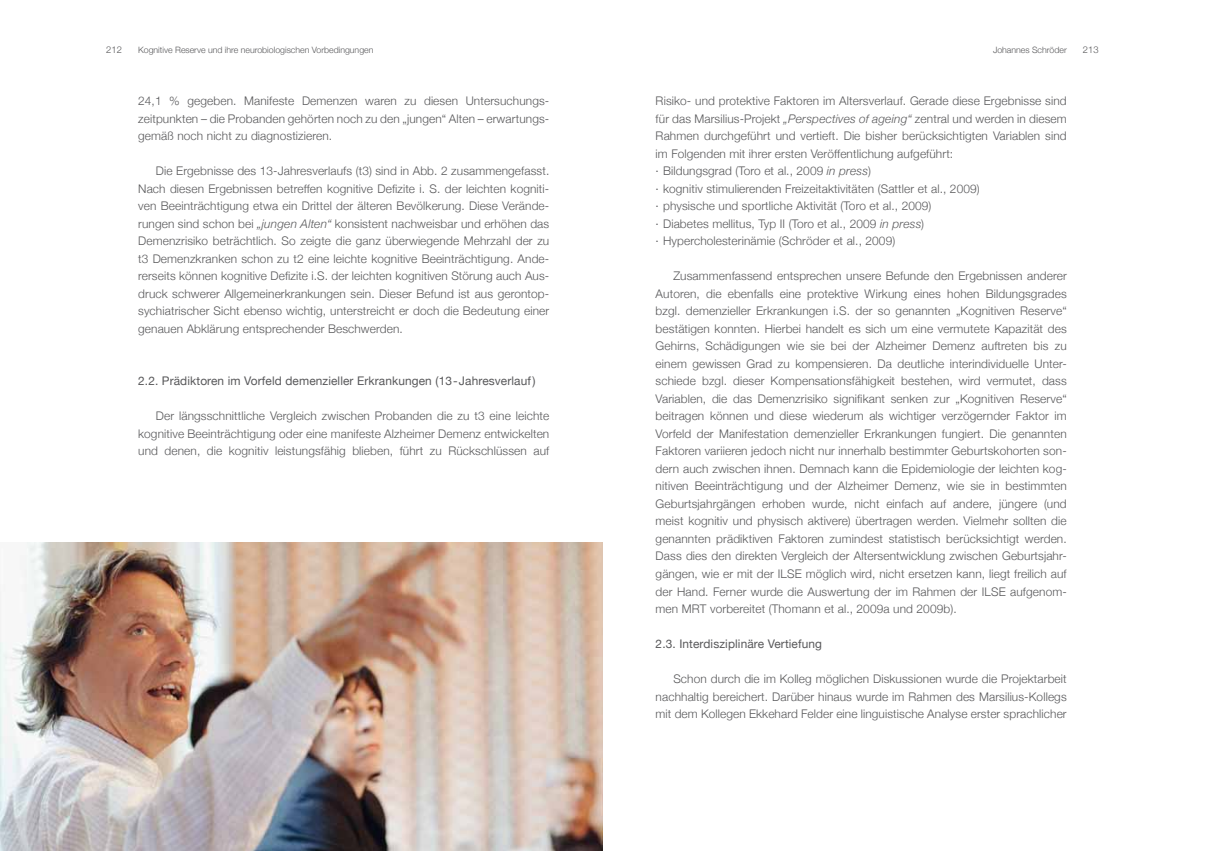
<style>
.page{position:relative;width:1205px;height:851px;background:#fff}
.page>*{position:absolute;margin:0;border:0;box-sizing:border-box;transform-origin:0 0}
.t1{font:300 11.88px/17.5px "Helvetica Neue";letter-spacing:.01em;color:#58585a;text-align:justify}
.t2{font:11.88px "Helvetica Neue";letter-spacing:.01em;color:#58585a}
.t3{font:300 9.38px "Helvetica Neue";letter-spacing:.01em;color:#58585a}
.t4{font:300 8.75px "Helvetica Neue";color:#58585a}
.s1{font-style:italic}
</style>
<div class="page">
<img style="left:0;top:543px;width:602px;height:307px">
<p class="t3" style="left:106px;top:43px;width:17px">212</p>
<p class="t4" style="left:138px;top:44px;width:237px">Kognitive Reserve und ihre neurobiologischen Vorbedingungen</p>
<p class="t4" style="left:993px;top:44px;width:75px">Johannes Schröder</p>
<p class="t3" style="left:1083px;top:43px;width:17px">213</p>
<p class="t1" style="left:138px;top:92px;width:411px">24,1 % gegeben. Manifeste Demenzen waren zu diesen Untersuchungs&shy;zeitpunkten – die Probanden gehörten noch zu den „jungen“ Alten – erwartungs&shy;gemäß noch nicht zu diagnostizieren.</p>
<p class="t1" style="left:138px;top:162px;width:413px;text-indent:18px">Die Ergebnisse des 13-Jahresverlaufs (t3) sind in Abb. 2 zusammengefasst.<br>Nach diesen Ergebnissen betreffen kognitive Defizite i. S. der leichten kogniti&shy;ven Beeinträchtigung etwa ein Drittel der älteren Bevölkerung. Diese Verände&shy;rungen sind schon bei <span class="s1">„jungen Alten“</span> konsistent nachweisbar und erhöhen das Demenzrisiko beträchtlich. So zeigte die ganz überwiegende Mehrzahl der zu t3 Demenzkranken schon zu t2 eine leichte kognitive Beeinträchtigung. Ande&shy;rerseits können kognitive Defizite i.S. der leichten kognitiven Störung auch Aus&shy;druck schwerer Allgemeinerkrankungen sein. Dieser Befund ist aus gerontop&shy;sychiatrischer Sicht ebenso wichtig, unterstreicht er doch die Bedeutung einer genauen Abklärung entsprechender Beschwerden.</p>
<p class="t2" style="left:138px;top:374px;width:399px">2.2. Prädiktoren im Vorfeld demenzieller Erkrankungen (13-Jahresverlauf)</p>
<p class="t1" style="left:138px;top:407px;width:413px;text-indent:18px">Der längsschnittliche Vergleich zwischen Probanden die zu t3 eine leichte kognitive Beeinträchtigung oder eine manifeste Alzheimer Demenz entwickelten und denen, die kognitiv leistungsfähig blieben, führt zu Rückschlüssen auf</p>
<p class="t1" style="left:656px;top:92px;width:413px;text-align:left">Risiko- und protektive Faktoren im Altersverlauf. Gerade diese Ergebnisse sind für das Marsilius-Projekt <span class="s1">„Perspectives of ageing“</span> zentral und werden in diesem Rahmen durchgeführt und vertieft. Die bisher berücksichtigten Variablen sind im Folgenden mit ihrer ersten Veröffentlichung aufgeführt:<br>· Bildungsgrad (Toro et al., 2009 <span class="s1">in press</span>)<br>· kognitiv stimulierenden Freizeitaktivitäten (Sattler et al., 2009)<br>· physische und sportliche Aktivität (Toro et al., 2009)<br>· Diabetes mellitus, Typ II (Toro et al., 2009 <span class="s1">in press</span>)<br>· Hypercholesterinämie (Schröder et al., 2009)</p>
<p class="t1" style="left:656px;top:267px;width:413px;text-indent:18px">Zusammenfassend entsprechen unsere Befunde den Ergebnissen anderer Autoren, die ebenfalls eine protektive Wirkung eines hohen Bildungsgrades bzgl. demenzieller Erkrankungen i.S. der so genannten „Kognitiven Reserve“ bestätigen konnten. Hierbei handelt es sich um eine vermutete Kapazität des Gehirns, Schädigungen wie sie bei der Alzheimer Demenz auftreten bis zu einem gewissen Grad zu kompensieren. Da deutliche interindividuelle Unter&shy;schiede bzgl. dieser Kompensationsfähigkeit bestehen, wird vermutet, dass Variablen, die das Demenzrisiko signifikant senken zur „Kognitiven Reserve“ beitragen können und diese wiederum als wichtiger verzögernder Faktor im Vorfeld der Manifestation demenzieller Erkrankungen fungiert. Die genannten Faktoren variieren jedoch nicht nur innerhalb bestimmter Geburtskohorten son&shy;dern auch zwischen ihnen. Demnach kann die Epidemiologie der leichten kog&shy;nitiven Beeinträchtigung und der Alzheimer Demenz, wie sie in bestimmten Geburtsjahrgängen erhoben wurde, nicht einfach auf andere, jüngere (und meist kognitiv und physisch aktivere) übertragen werden. Vielmehr sollten die genannten prädiktiven Faktoren zumindest statistisch berücksichtigt werden.<br>Dass dies den direkten Vergleich der Altersentwicklung zwischen Geburtsjahr&shy;gängen, wie er mit der ILSE möglich wird, nicht ersetzen kann, liegt freilich auf der Hand. Ferner wurde die Auswertung der im Rahmen der ILSE aufgenom&shy;men MRT vorbereitet (Thomann et al., 2009a und 2009b).</p>
<p class="t2" style="left:656px;top:636px;width:168px">2.3. Interdisziplinäre Vertiefung</p>
<p class="t1" style="left:656px;top:669px;width:412px;text-indent:18px">Schon durch die im Kolleg möglichen Diskussionen wurde die Projektarbeit nachhaltig bereichert. Darüber hinaus wurde im Rahmen des Marsilius-Kollegs mit dem Kollegen Ekkehard Felder eine linguistische Analyse erster sprachlicher</p>
</div>
